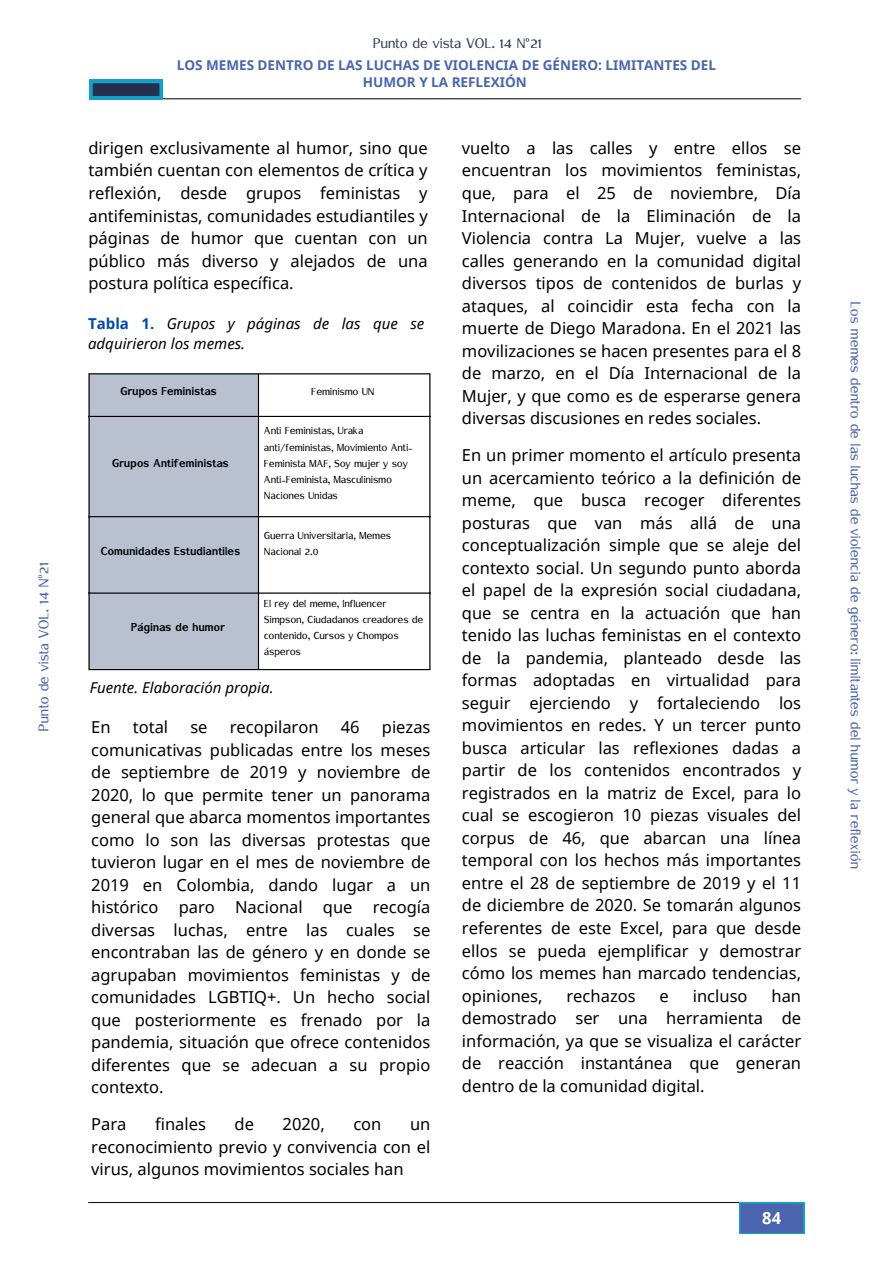
<style>
.page{position:relative;width:893px;height:1264px;background:#fff}
.page>*{position:absolute;margin:0;border:0;box-sizing:border-box;transform-origin:0 0}
.t1{font:16.5px/22.5px "Noto Sans";color:#000;text-align:justify}
.t2{font:16.5px "Rachana";color:#4a65ae}
.t3{font:16.5px "Rachana";color:#34415a}
.t4{font:700 16.5px "Noto Sans";color:#fff}
.t5{font:italic 15px/20.2px "Noto Sans";color:#000}
.t6{font:700 13.5px/16.8px "Noto Sans";color:#4a65ae;text-align:center}
.t7{font:700 13.5px "Rachana";color:#000}
.t8{font:12px/16px "Rachana";color:#000}
.s1{font-weight:700;font-style:normal;color:#004aad}
</style>
<div class="page">
<hr style="left:88px;top:1201px;width:711px;height:1px;background:#1a172a">
<hr style="left:90px;top:98px;width:711px;height:1px;background:#1a172a">
<svg style="left:739px;top:1202px;width:65px;height:31px;background:#446ab0"></svg>
<div style="left:89px;top:80px;width:74px;height:19px;background:#14a1c4"></div>
<svg style="left:92px;top:83px;width:68px;height:13px"></svg>
<div style="left:90px;top:374px;width:168px;height:295px;background:#b9c1d1"></div>
<hr style="left:88px;top:374px;width:2px;height:295px;background:#000">
<hr style="left:258px;top:374px;width:1px;height:295px;background:#000">
<hr style="left:429px;top:374px;width:1px;height:295px;background:#000">
<hr style="left:88px;top:373px;width:342px;height:1px;background:#000">
<hr style="left:88px;top:416px;width:342px;height:1px;background:#000">
<hr style="left:88px;top:516px;width:342px;height:1px;background:#000">
<hr style="left:88px;top:592px;width:342px;height:1px;background:#000">
<hr style="left:88px;top:669px;width:342px;height:1px;background:#000">
<p class="t2" style="left:33px;top:731px;width:170px;rotate:-90deg">Punto de vista VOL. 14 N°21</p>
<p class="t3" style="left:372px;top:33px;width:170px">Punto de vista VOL. 14 N°21</p>
<p class="t6" style="left:177px;top:56px;width:540px">LOS MEMES DENTRO DE LAS LUCHAS DE VIOLENCIA DE GÉNERO: LIMITANTES DEL<br>HUMOR Y LA REFLEXIÓN</p>
<p class="t1" style="left:88px;top:136px;width:341px">dirigen exclusivamente al humor, sino que también cuentan con elementos de crítica y reflexión, desde grupos feministas y antifeministas, comunidades estudiantiles y páginas de humor que cuentan con un público más diverso y alejados de una postura política específica.</p>
<h1 class="t5" style="left:88px;top:313px;width:338px"><span class="s1">Tabla 1.</span> Grupos y páginas de las que se adquirieron los memes.</h1>
<h1 class="t7" style="left:120px;top:382px;width:98px">Grupos Feministas</h1>
<p class="t8" style="left:311px;top:383px;width:65px">Feminismo UN</p>
<h1 class="t7" style="left:111px;top:454px;width:118px">Grupos Antifeministas</h1>
<h1 class="t7" style="left:100px;top:542px;width:141px">Comunidades Estudiantiles</h1>
<p class="t7" style="left:130px;top:618px;width:95px">Páginas de humor</p>
<h1 class="t8" style="left:263px;top:422px;width:149px">Anti Feministas, Uraka anti/feministas, Movimiento Anti-<br>Feminista MAF, Soy mujer y soy<br>Anti-Feminista, Masculinismo<br>Naciones Unidas</h1>
<p class="t8" style="left:263px;top:526px;width:129px">Guerra Universitaria, Memes<br>Nacional 2.0</p>
<p class="t8" style="left:263px;top:595px;width:161px">El rey del meme, Influencer<br>Simpson, Ciudadanos creadores de contenido, Cursos y Chompos ásperos</p>
<h1 class="t5" style="left:90px;top:677px;width:185px">Fuente. Elaboración propia.</h1>
<h1 class="t1" style="left:91px;top:715px;width:21px">En</h1>
<h1 class="t1" style="left:133px;top:715px;width:37px">total</h1>
<h1 class="t1" style="left:190px;top:715px;width:19px">se</h1>
<h1 class="t1" style="left:230px;top:715px;width:90px">recopilaron</h1>
<h1 class="t1" style="left:341px;top:715px;width:20px">46</h1>
<h1 class="t1" style="left:91px;top:715px;width:341px;text-indent:290px">piezas comunicativas publicadas entre los meses de septiembre de 2019 y noviembre de 2020, lo que permite tener un panorama general que abarca momentos importantes como lo son las diversas protestas que tuvieron lugar en el mes de noviembre de 2019 en Colombia, dando lugar a un histórico paro Nacional que recogía diversas luchas, entre las cuales se encontraban las de género y en donde se agrupaban movimientos feministas y de comunidades LGBTIQ+. Un hecho social que posteriormente es frenado por la pandemia, situación que ofrece contenidos diferentes que se adecuan a su propio contexto.</h1>
<p class="t1" style="left:91px;top:1112px;width:37px">Para</p>
<p class="t1" style="left:155px;top:1112px;width:52px">finales</p>
<p class="t1" style="left:234px;top:1112px;width:21px">de</p>
<p class="t1" style="left:282px;top:1112px;width:44px">2020,</p>
<p class="t1" style="left:353px;top:1112px;width:30px">con</p>
<p class="t1" style="left:91px;top:1112px;width:341px;text-indent:319px">un reconocimiento previo y convivencia con el virus, algunos movimientos sociales han</p>
<h1 class="t1" style="left:462px;top:136px;width:341px">vuelto a las calles y entre ellos se encuentran los movimientos feministas, que, para el 25 de noviembre, Día Internacional de la Eliminación de la Violencia contra La Mujer, vuelve a las calles generando en la comunidad digital diversos tipos de contenidos de burlas y ataques, al coincidir esta fecha con la muerte de Diego Maradona. En el 2021 las movilizaciones se hacen presentes para el 8 de marzo, en el Día Internacional de la Mujer, y que como es de esperarse genera diversas discusiones en redes sociales.</h1>
<h1 class="t1" style="left:462px;top:443px;width:341px">En un primer momento el artículo presenta un acercamiento teórico a la definición de meme, que busca recoger diferentes posturas que van más allá de una conceptualización simple que se aleje del contexto social. Un segundo punto aborda el papel de la expresión social ciudadana, que se centra en la actuación que han tenido las luchas feministas en el contexto de la pandemia, planteado desde las formas adoptadas en virtualidad para seguir ejerciendo y fortaleciendo los movimientos en redes. Y un tercer punto busca articular las reflexiones dadas a partir de los contenidos encontrados y registrados en la matriz de Excel, para lo cual se escogieron 10 piezas visuales del corpus de 46, que abarcan una línea temporal con los hechos más importantes entre el 28 de septiembre de 2019 y el 11 de diciembre de 2020. Se tomarán algunos referentes de este Excel, para que desde ellos se pueda ejemplificar y demostrar cómo los memes han marcado tendencias, opiniones,</h1>
<h1 class="t1" style="left:462px;top:983px;width:341px;text-indent:309px">han demostrado ser una herramienta de información, ya que se visualiza el carácter de reacción instantánea que generan dentro de la comunidad digital.</h1>
<h1 class="t1" style="left:566px;top:983px;width:71px">rechazos</h1>
<h1 class="t1" style="left:659px;top:983px;width:11px">e</h1>
<h1 class="t1" style="left:692px;top:983px;width:56px">incluso</h1>
<p class="t4" style="left:762px;top:1206px;width:20px">84</p>
<h1 class="t2" style="left:866px;top:301px;width:568px;rotate:90deg">Los memes dentro de las luchas de violencia de género: limitantes del humor y la reflexión</h1>
</div>
